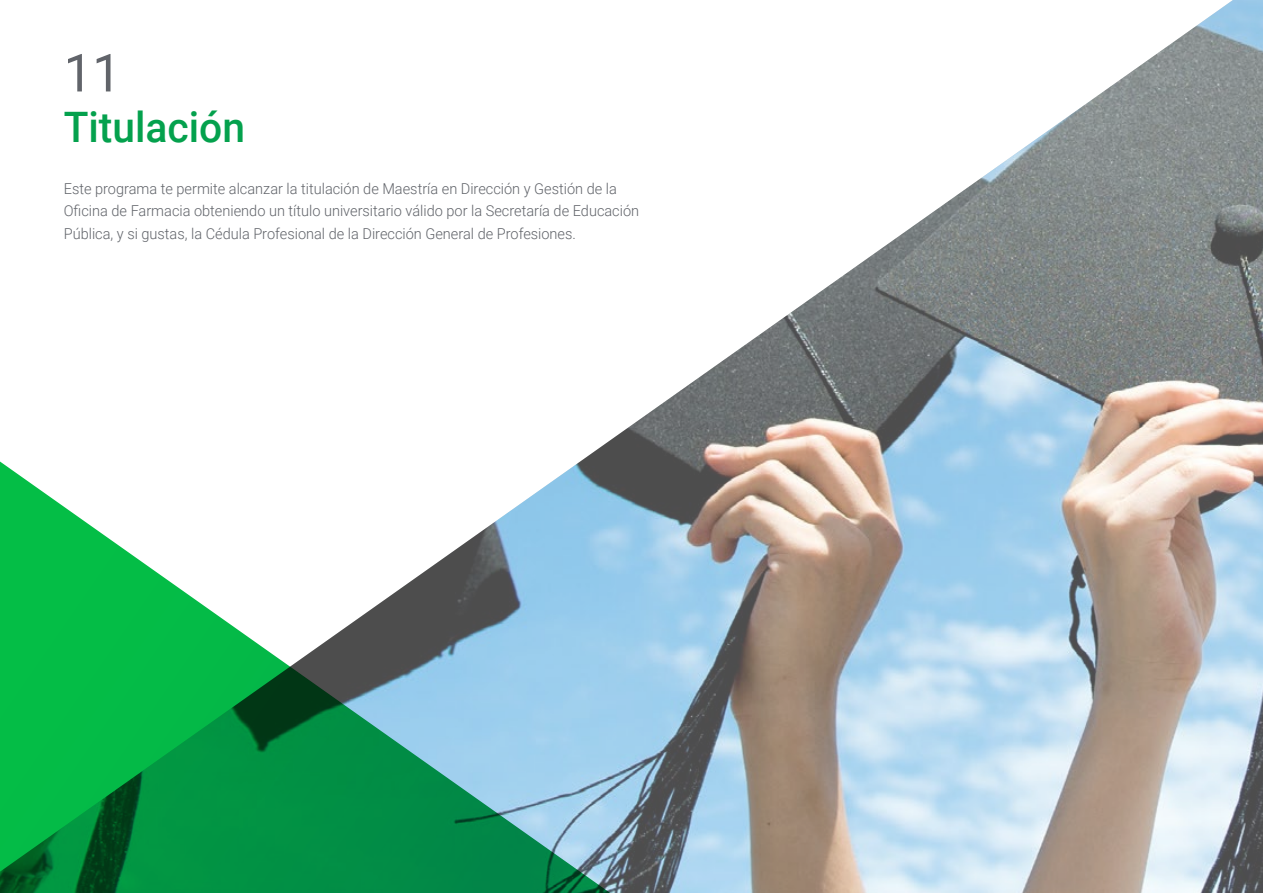
<style>
.page{position:relative;width:1263px;height:893px;background:#fff}
.page>*{position:absolute;margin:0;border:0;box-sizing:border-box;transform-origin:0 0}
.t1{font:52.5px "Roboto";color:#61646a}
.t2{font:500 42px "Roboto";color:#04a14d}
.t3{font:300 15px/22.5px "Roboto";color:#61646a}
</style>
<div class="page">
<img style="left:602px;top:0;width:661px;height:893px">
<svg style="left:0;top:446px;width:640px;height:447px"></svg>
<h1 class="t1" style="left:64px;top:36px;width:59px">11</h1>
<h2 class="t2" style="left:64px;top:98px;width:183px">Titulación</h2>
<p class="t3" style="left:64px;top:177px;width:577px">Este programa te permite alcanzar la titulación de Maestría en Dirección y Gestión de la<br>Oficina de Farmacia obteniendo un título universitario válido por la Secretaría de Educación<br>Pública, y si gustas, la Cédula Profesional de la Dirección General de Profesiones.</p>
</div>
